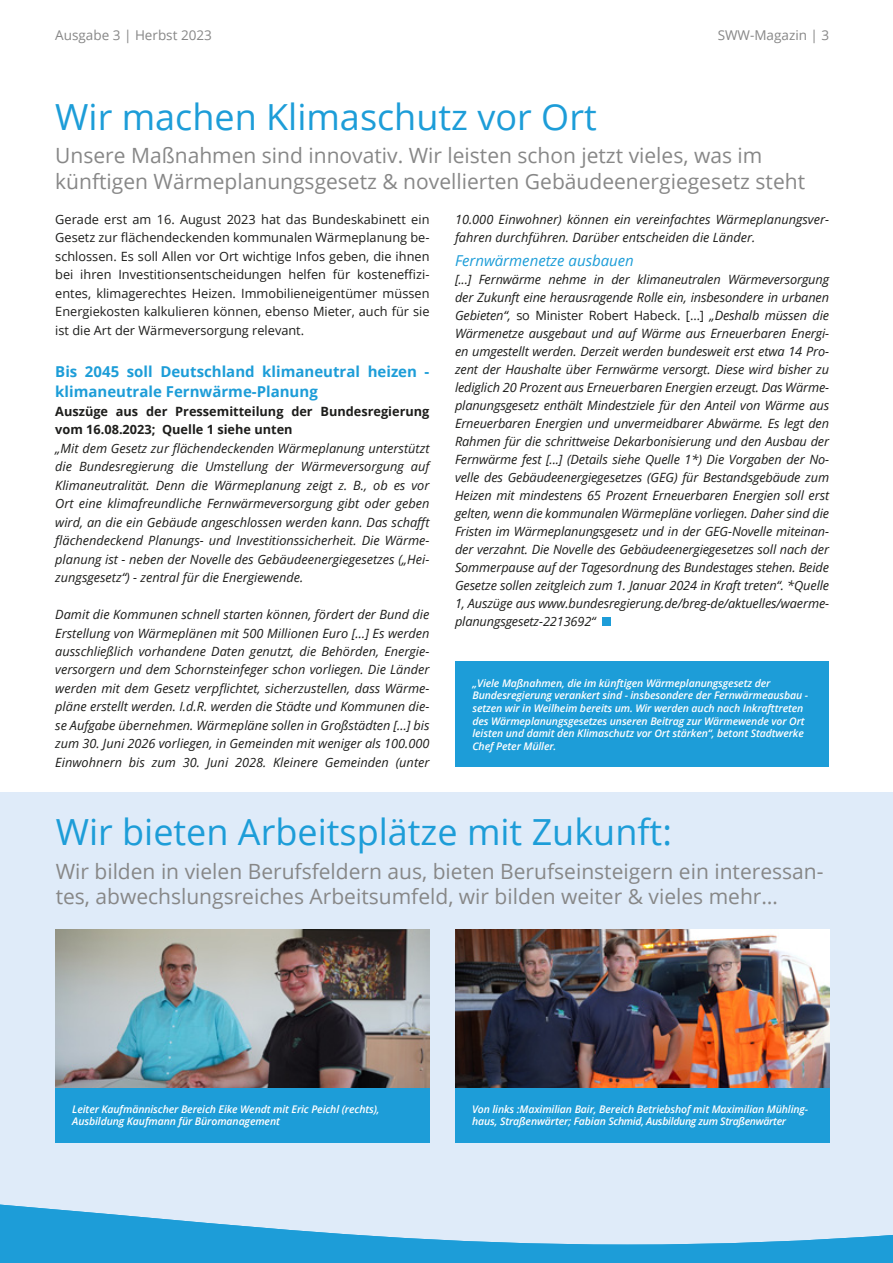
<style>
.page{position:relative;width:893px;height:1263px;background:#fff}
.page>*{position:absolute;margin:0;border:0;box-sizing:border-box;transform-origin:0 0}
.t1{font:36px "Open Sans";color:#1d9dd8}
.t2{font:21px/25.2px "Open Sans";color:#878787}
.t3{font:700 15px/20px "Open Sans";color:#1d9dd8}
.t4{font:italic 15px "Open Sans";color:#1d9dd8}
.t5{font:13.5px "Open Sans";color:#878787}
.t6{font:italic 12.75px/18px "Open Sans";color:#1d1d1b;text-align:justify}
.t7{font:12.75px/18.5px "Open Sans";color:#1d1d1b;text-align:justify}
.t8{font:700 12.75px/18.5px "Open Sans";color:#1d1d1b}
.t9{font:italic 600 10.5px/12.6px "Open Sans";letter-spacing:-.01em;color:#fff}
.s1{font-style:normal}
</style>
<div class="page">
<div style="left:0;top:792px;width:893px;height:471px;background:#dfebf9"></div>
<svg style="left:0;top:1204px;width:893px;height:59px;fill:#1d9dd8"></svg>
<div style="left:455px;top:662px;width:374px;height:105px;background:#1d9dd8"></div>
<div style="left:602px;top:617px;width:8px;height:9px;background:#1d9dd8"></div>
<img style="left:55px;top:930px;width:374px;height:158px">
<img style="left:455px;top:930px;width:374px;height:158px">
<div style="left:55px;top:1088px;width:374px;height:54px;background:#1d9dd8"></div>
<div style="left:455px;top:1088px;width:374px;height:54px;background:#1d9dd8"></div>
<p class="t5" style="left:55px;top:26px;width:158px">Ausgabe 3 | Herbst 2023</p>
<p class="t5" style="left:718px;top:26px;width:113px">SWW-Magazin | 3</p>
<h1 class="t1" style="left:55px;top:92px;width:543px">Wir machen Klimaschutz vor Ort</h1>
<h2 class="t2" style="left:55px;top:143px;width:751px">Unsere Maßnahmen sind innovativ. Wir leisten schon jetzt vieles, was im künftigen Wärmeplanungsgesetz &amp; novellierten Gebäudeenergiegesetz steht</h2>
<p class="t6" style="left:455px;top:210px;width:376px">10.000 Einwohner) können ein vereinfachtes Wärmeplanungsver&shy;fahren durchführen. Darüber entscheiden die Länder.</p>
<p class="t4" style="left:455px;top:250px;width:180px">Fernwärmenetze ausbauen</p>
<p class="t6" style="left:455px;top:270px;width:376px">[...] Fernwärme nehme in der klimaneutralen Wärmeversorgung der Zukunft eine herausragende Rolle ein, insbesondere in urbanen Gebieten“, <span class="s1">so Minister Robert Habeck. […]</span> „Deshalb müssen die Wärmenetze ausgebaut und auf Wärme aus Erneuerbaren Energi&shy;en umgestellt werden. Derzeit werden bundesweit erst etwa 14 Pro&shy;zent der Haushalte über Fernwärme versorgt. Diese wird bisher zu lediglich 20 Prozent aus Erneuerbaren Energien erzeugt. Das Wärme&shy;planungsgesetz enthält Mindestziele für den Anteil von Wärme aus Erneuerbaren Energien und unvermeidbarer Abwärme. Es legt den Rahmen für die schrittweise Dekarbonisierung und den Ausbau der Fernwärme fest [...] (Details siehe Quelle 1*) Die Vorgaben der No&shy;velle des Gebäudeenergiegesetzes (GEG) für Bestandsgebäude zum Heizen mit mindestens 65 Prozent Erneuerbaren Energien soll erst gelten, wenn die kommunalen Wärmepläne vorliegen. Daher sind die Fristen im Wärmeplanungsgesetz und in der GEG-Novelle miteinan&shy;der verzahnt. Die Novelle des Gebäudeenergiegesetzes soll nach der Sommerpause auf der Tagesordnung des Bundestages stehen. Beide Gesetze sollen zeitgleich zum 1. Januar 2024 in Kraft treten“. *Quelle 1, Auszüge aus www.bundesregierung.de/breg-de/aktuelles/waerme&shy;planungsgesetz-2213692“</p>
<p class="t7" style="left:55px;top:210px;width:376px">Gerade erst am 16. August 2023 hat das Bundeskabinett ein Gesetz zur flächendeckenden kommunalen Wärmeplanung be&shy;schlossen. Es soll Allen vor Ort wichtige Infos geben, die ihnen bei ihren Investitionsentscheidungen helfen für kosteneffizi&shy;entes, klimagerechtes Heizen. Immobilieneigentümer müssen Energiekosten kalkulieren können, ebenso Mieter, auch für sie ist die Art der Wärmeversorgung relevant.</p>
<p class="t3" style="left:55px;top:362px;width:376px">Bis 2045 soll Deutschland klimaneutral heizen - klimaneutrale Fernwärme-Planung</p>
<p class="t8" style="left:55px;top:402px;width:376px">Auszüge aus der Pressemitteilung der Bundesregierung vom 16.08.2023; Quelle 1 siehe unten</p>
<p class="t6" style="left:55px;top:439px;width:376px;line-height:18.5px">„Mit dem Gesetz zur flächendeckenden Wärmeplanung unterstützt die Bundesregierung die Umstellung der Wärmeversorgung auf Klimaneutralität. Denn die Wärmeplanung zeigt z. B., ob es vor Ort eine klimafreundliche Fernwärmeversorgung gibt oder geben wird, an die ein Gebäude angeschlossen werden kann. Das schafft flächendeckend Planungs- und Investitionssicherheit. Die Wärme&shy;planung ist - neben der Novelle des Gebäudeenergiegesetzes („Hei&shy;zungsgesetz“) - zentral für die Energiewende.</p>
<p class="t6" style="left:55px;top:605px;width:376px;line-height:18.5px">Damit die Kommunen schnell starten können, fördert der Bund die Erstellung von Wärmeplänen mit 500 Millionen Euro […] Es werden ausschließlich vorhandene Daten genutzt, die Behörden, Energie&shy;versorgern und dem Schornsteinfeger schon vorliegen. Die Länder werden mit dem Gesetz verpflichtet, sicherzustellen, dass Wärme&shy;pläne erstellt werden. I.d.R. werden die Städte und Kommunen die&shy;se Aufgabe übernehmen. Wärmepläne sollen in Großstädten […] bis zum 30. Juni 2026 vorliegen, in Gemeinden mit weniger als 100.000<br>Einwohnern bis zum 30. Juni 2028. Kleinere Gemeinden (unter</p>
<p class="t9" style="left:472px;top:676px;width:337px">„Viele Maßnahmen, die im künftigen Wärmeplanungsgesetz der Bundesregierung verankert sind - insbesondere der Fernwärmeausbau - setzen wir in Weilheim bereits um. Wir werden auch nach Inkrafttreten des Wärmeplanungsgesetzes unseren Beitrag zur Wärmewende vor Ort leisten und damit den Klimaschutz vor Ort stärken“, betont Stadtwerke Chef Peter Müller.</p>
<h1 class="t1" style="left:56px;top:808px;width:618px">Wir bieten Arbeitsplätze mit Zukunft:</h1>
<h2 class="t2" style="left:56px;top:858px;width:769px">Wir bilden in vielen Berufsfeldern aus, bieten Berufseinsteigern ein interessan&shy;tes, abwechslungsreiches Arbeitsumfeld, wir bilden weiter &amp; vieles mehr…</h2>
<p class="t9" style="left:72px;top:1102px;width:309px">Leiter Kaufmännischer Bereich Eike Wendt mit Eric Peichl (rechts),<br>Ausbildung Kaufmann für Büromanagement</p>
<p class="t9" style="left:472px;top:1102px;width:338px">Von links :Maximilian Bair, Bereich Betriebshof mit Maximilian Mühling&shy;haus, Straßenwärter; Fabian Schmid, Ausbildung zum Straßenwärter</p>
</div>
